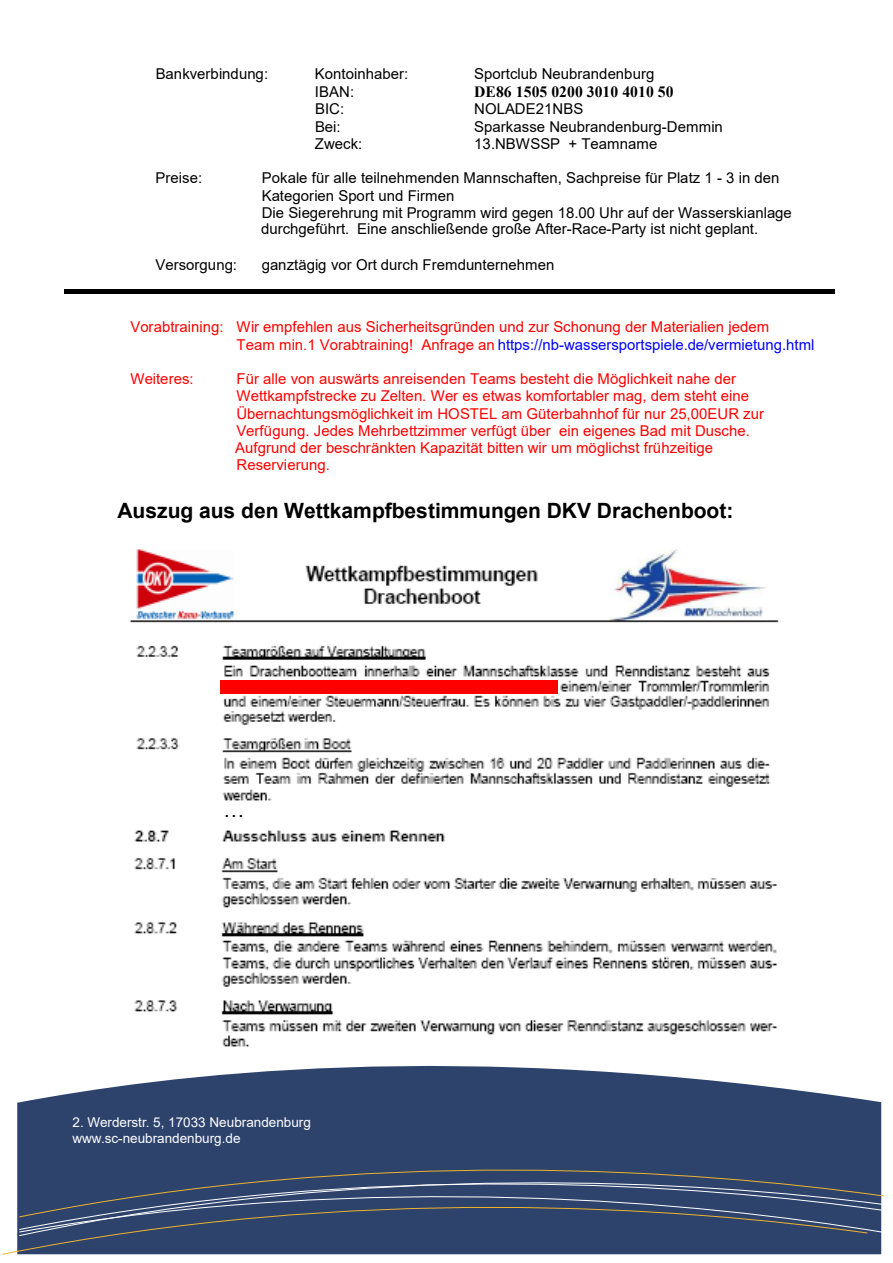
<style>
.page{position:relative;width:893px;height:1263px;background:#fff}
.page>*{position:absolute;margin:0;border:0;box-sizing:border-box;transform-origin:0 0}
.t1{font:700 21px "Arial";color:#000}
.t2{font:21px "Arial";color:#000}
.t3{font:700 15.6px "Times New Roman";letter-spacing:.005em;color:#000}
.t4{font:15px/17.2px "Arial";color:#f00}
.t5{font:15px/17px "Arial";color:#000}
.t6{font:13.5px/16.2px "Arial";color:#fff}
.s1{color:#00f}
</style>
<div class="page">
<svg style="left:17px;top:1065px;width:864px;height:189px;fill:#2d436c"></svg>
<div style="left:19px;top:1146px;width:863px;height:14px;background:#2d436c"></div>
<svg style="left:19px;top:1160px;width:865px;height:70px;background:#35486c"></svg>
<svg style="left:2px;top:1184px;width:866px;height:71px;background:#3e5174"></svg>
<img style="left:130px;top:549px;width:649px;height:252px">
<img style="left:134px;top:830px;width:644px;height:217px">
<div style="left:220px;top:680px;width:338px;height:14px;background:#f00"></div>
<hr style="left:64px;top:289px;width:771px;height:4px;background:#000">
<p class="t5" style="left:156px;top:65px;width:114px">Bankverbindung:</p>
<p class="t5" style="left:315px;top:65px;width:95px">Kontoinhaber:</p>
<p class="t5" style="left:474px;top:65px;width:182px">Sportclub Neubrandenburg</p>
<p class="t5" style="left:315px;top:83px;width:41px">IBAN:</p>
<p class="t3" style="left:474px;top:80px;width:201px">DE86 1505 0200 3010 4010 50</p>
<p class="t5" style="left:315px;top:100px;width:31px">BIC:</p>
<p class="t5" style="left:474px;top:100px;width:111px">NOLADE21NBS</p>
<p class="t5" style="left:315px;top:118px;width:27px">Bei:</p>
<p class="t5" style="left:474px;top:118px;width:250px">Sparkasse Neubrandenburg-Demmin</p>
<p class="t5" style="left:315px;top:135px;width:49px">Zweck:</p>
<p class="t5" style="left:474px;top:135px;width:185px">13.NBWSSP + Teamname</p>
<p class="t5" style="left:156px;top:169px;width:48px">Preise:</p>
<p class="t5" style="left:261px;top:169px;width:532px">Pokale für alle teilnehmenden Mannschaften, Sachpreise für Platz 1 - 3 in den Kategorien Sport und Firmen<br>Die Siegerehrung mit Programm wird gegen 18.00 Uhr auf der Wasserskianlage durchgeführt. Eine anschließende große After-Race-Party ist nicht geplant.</p>
<p class="t5" style="left:156px;top:256px;width:83px">Versorgung:</p>
<p class="t5" style="left:262px;top:256px;width:294px">ganztägig vor Ort durch Fremdunternehmen</p>
<p class="t4" style="left:237px;top:318px;width:579px;line-height:17.7px;text-indent:-106px">Vorabtraining: Wir empfehlen aus Sicherheitsgründen und zur Schonung der Materialien jedem<br>Team min.1 Vorabtraining! Anfrage an <span class="s1">https://nb-wassersportspiele.de/vermietung.html</span></p>
<p class="t4" style="left:130px;top:370px;width:65px">Weiteres:</p>
<p class="t4" style="left:235px;top:370px;width:530px">Für alle von auswärts anreisenden Teams besteht die Möglichkeit nahe der Wettkampfstrecke zu Zelten. Wer es etwas komfortabler mag, dem steht eine Übernachtungsmöglichkeit im HOSTEL am Güterbahnhof für nur 25,00EUR zur Verfügung. Jedes Mehrbettzimmer verfügt über ein eigenes Bad mit Dusche.<br>Aufgrund der beschränkten Kapazität bitten wir um möglichst frühzeitige Reservierung.</p>
<p class="t1" style="left:117px;top:496px;width:618px">Auszug aus den Wettkampfbestimmungen DKV Drachenboot:</p>
<p class="t2" style="left:223px;top:795px;width:23px">…</p>
<p class="t6" style="left:73px;top:1114px;width:240px">2. Werderstr. 5, 17033 Neubrandenburg www.sc-neubrandenburg.de</p>
</div>
